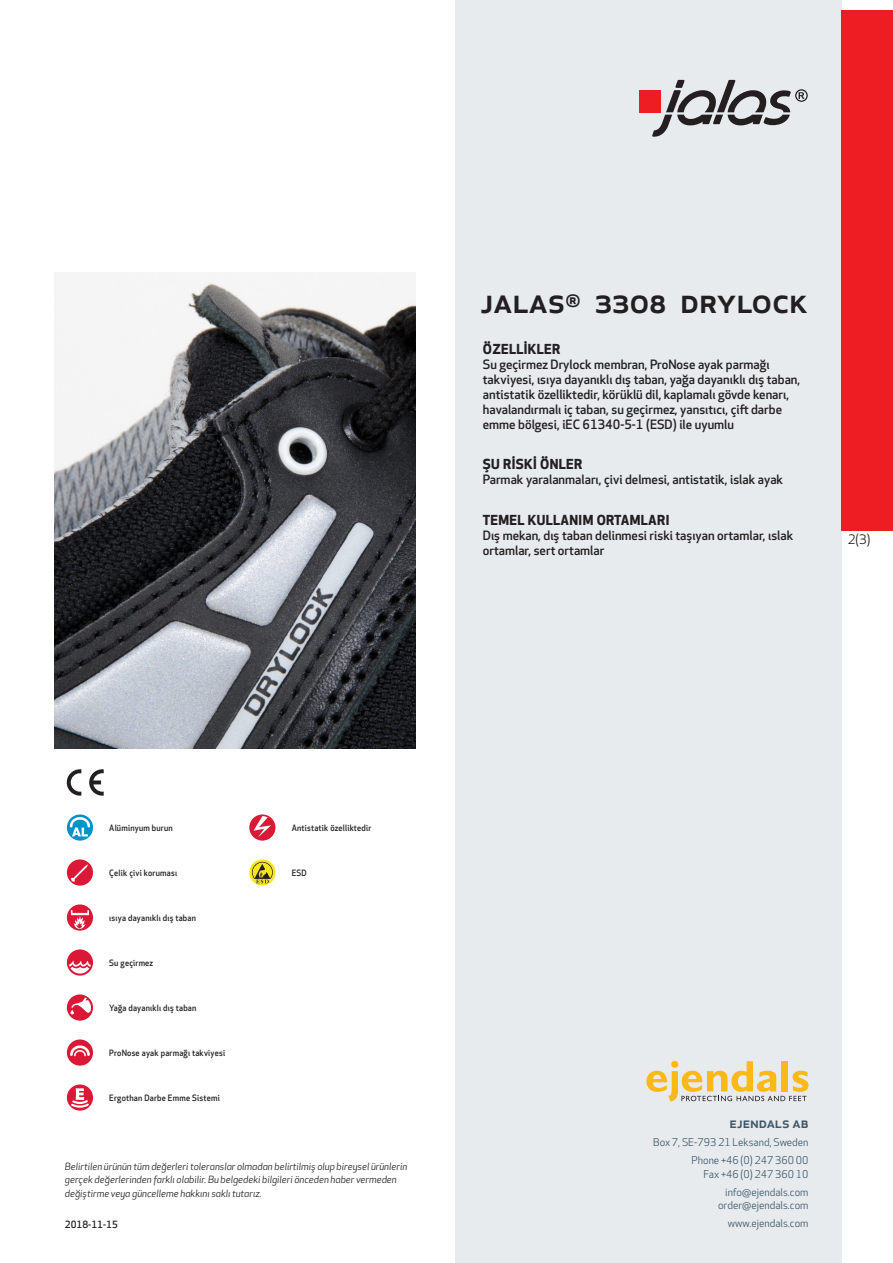
<style>
.page{position:relative;width:893px;height:1263px;background:#fff}
.page>*{position:absolute;margin:0;border:0;box-sizing:border-box;transform-origin:0 0}
.prodname{font:500 34.5px "Apex New";color:#231f20}
.t1{font:500 15px "Apex New";color:#405968}
.Funktion_body{font:700 13.5px "Apex New";letter-spacing:.025em;color:#231f20}
.t2{font:12.75px "Apex New";color:#231f20}
.Funktion_body-2{font:500 12.6px/15px "Apex New";color:#231f20}
.t3{font:10.5px/18px "Apex New";color:#405968;text-align:right}
.t4{font:italic 9.75px/13.5px "Apex New";color:#231f20}
.Sidfot_datum{font:500 9.75px "Apex New";color:#231f20}
.Artikel{font:500 8.55px "Apex New";letter-spacing:.025em;color:#231f20;scale:.95 1}
</style>
<div class="page">
<div style="left:455px;top:0;width:387px;height:1263px;background:#e8ebee"></div>
<svg style="left:646px;top:1061px;width:162px;height:40px"></svg>
<div style="left:842px;top:11px;width:51px;height:520px;background:#ee1d23"></div>
<div style="left:639px;top:90px;width:22px;height:22px;background:#ee1d23"></div>
<svg style="left:652px;top:80px;width:156px;height:57px"></svg>
<svg style="left:67px;top:814px;width:26px;height:27px"></svg>
<svg style="left:70px;top:817px;width:20px;height:19px"></svg>
<div style="left:67px;top:859px;width:26px;height:27px;background:#db1836;border-radius:50%"></div>
<svg style="left:71px;top:864px;width:17px;height:18px"></svg>
<svg style="left:67px;top:904px;width:26px;height:27px"></svg>
<svg style="left:71px;top:910px;width:18px;height:19px"></svg>
<div style="left:67px;top:949px;width:26px;height:27px;background:#db1836;border-radius:50%"></div>
<svg style="left:69px;top:961px;width:22px;height:12px"></svg>
<svg style="left:67px;top:994px;width:26px;height:27px"></svg>
<svg style="left:70px;top:997px;width:21px;height:17px"></svg>
<div style="left:67px;top:1039px;width:26px;height:27px;background:#db1836;border-radius:50%"></div>
<svg style="left:70px;top:1045px;width:20px;height:11px"></svg>
<svg style="left:67px;top:1084px;width:26px;height:27px"></svg>
<svg style="left:69px;top:1088px;width:22px;height:21px"></svg>
<svg style="left:249px;top:814px;width:26px;height:27px"></svg>
<svg style="left:254px;top:816px;width:17px;height:21px"></svg>
<svg style="left:249px;top:859px;width:26px;height:26px"></svg>
<svg style="left:252px;top:862px;width:21px;height:21px"></svg>
<svg style="left:89px;top:769px;width:15px;height:27px"></svg>
<svg style="left:67px;top:769px;width:14px;height:27px"></svg>
<img style="left:54px;top:272px;width:361px;height:476px">
<p class="prodname" style="left:480px;top:277px;width:329px">JALAS<sup>®</sup> 3308 Drylock</p>
<p class="Funktion_body" style="left:483px;top:339px;width:79px">ÖZELLİKLER</p>
<p class="Funktion_body-2" style="left:483px;top:356px;width:319px">Su geçirmez Drylock membran, ProNose ayak parmağı takviyesi, ısıya dayanıklı dış taban, yağa dayanıklı dış taban, antistatik özelliktedir, körüklü dil, kaplamalı gövde kenarı, havalandırmalı iç taban, su geçirmez, yansıtıcı, çift darbe emme bölgesi, iEC 61340-5-1 (ESD) ile uyumlu</p>
<p class="Funktion_body" style="left:483px;top:455px;width:101px">ŞU RİSKİ ÖNLER</p>
<p class="Funktion_body-2" style="left:483px;top:472px;width:302px">Parmak yaralanmaları, çivi delmesi, antistatik, islak ayak</p>
<p class="Funktion_body" style="left:483px;top:510px;width:188px">TEMEL KULLANIM ORTAMLARI</p>
<p class="Funktion_body-2" style="left:483px;top:528px;width:312px">Dış mekan, dış taban delinmesi riski taşıyan ortamlar, ıslak ortamlar, sert ortamlar</p>
<p class="t2" style="left:848px;top:531px;width:24px">2(3)</p>
<p class="Artikel" style="left:109px;top:822px;width:68px">Alüminyum burun</p>
<p class="Artikel" style="left:109px;top:867px;width:73px">Çelik çivi koruması</p>
<p class="Artikel" style="left:109px;top:912px;width:93px">ısıya dayanıklı dış taban</p>
<p class="Artikel" style="left:109px;top:957px;width:48px">Su geçirmez</p>
<p class="Artikel" style="left:109px;top:1002px;width:93px">Yağa dayanıklı dış taban</p>
<p class="Artikel" style="left:109px;top:1047px;width:123px">ProNose ayak parmağı takviyesi</p>
<p class="Artikel" style="left:109px;top:1092px;width:118px">Ergothan Darbe Emme Sistemi</p>
<p class="Artikel" style="left:292px;top:822px;width:85px">Antistatik özelliktedir</p>
<p class="Artikel" style="left:292px;top:867px;width:17px">ESD</p>
<p class="t4" style="left:65px;top:1159px;width:344px">Belirtilen ürünün tüm değerleri toleranslar olmadan belirtilmiş olup bireysel ürünlerin gerçek değerlerinden farklı olabilir. Bu belgedeki bilgileri önceden haber vermeden değiştirme veya güncelleme hakkını saklı tutarız.</p>
<p class="Sidfot_datum" style="left:65px;top:1218px;width:54px">2018-11-15</p>
<p class="t1" style="left:729px;top:1113px;width:80px">ejendals ab</p>
<p class="t3" style="left:653px;top:1133px;width:157px">Box 7, SE-793 21 Leksand, Sweden<br>Phone +46 (0) 247 360 00</p>
<p class="t3" style="left:703px;top:1165px;width:107px">Fax +46 (0) 247 360 10 info@ejendals.com</p>
<p class="t3" style="left:718px;top:1196px;width:92px">order@ejendals.com</p>
<p class="t3" style="left:728px;top:1215px;width:82px">www.ejendals.com</p>
</div>
